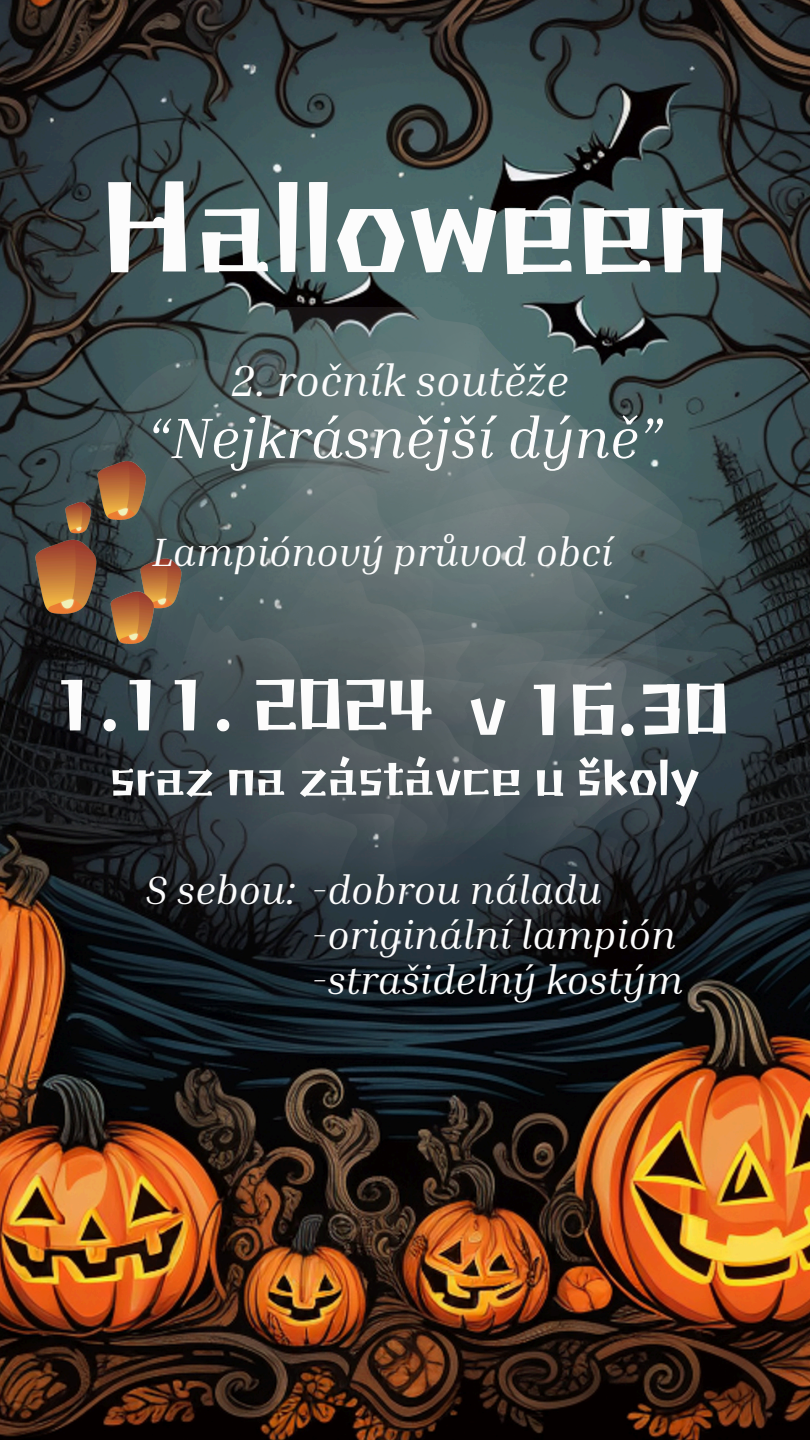
<style>
.page{position:relative;width:810px;height:1440px;background:#fff}
.page>*{position:absolute;margin:0;border:0;box-sizing:border-box;transform-origin:0 0}
.t1{font:135px "Canva Playful Bold Latin";color:#fcfcfc}
.t2{font:75.3px "Canva Playful Bold Latin";color:#fcfcfc}
.t3{font:italic 57.5px "Inria Serif";color:#fcfcfc}
.t4{font:53.3px "Canva Playful Bold Latin";color:#fcfcfc}
.t5{font:italic 44.5px "Inria Serif";color:#fcfcfc}
.t6{font:italic 40.5px "Inria Serif";color:#fcfcfc}
</style>
<div class="page">
<img style="left:0;top:0;width:810px;height:1440px">
<img style="left:81px;top:307px;width:704px;height:684px">
<img style="left:21px;top:456px;width:176px;height:193px">
<h2 class="t1" style="left:99px;top:159px;width:631px">Halloween</h2>
<h3 class="t5" style="left:231px;top:352px;width:339px">2. ročník soutěže</h3>
<h3 class="t3" style="left:147px;top:402px;width:518px">“Nejkrásnější dýně”</h3>
<p class="t6" style="left:152px;top:527px;width:462px">Lampiónový průvod obcí</p>
<p class="t2" style="left:53px;top:667px;width:382px">1.11. 2024</p>
<p class="t2" style="left:469px;top:671px;width:262px">v 16.30</p>
<p class="t4" style="left:110px;top:750px;width:591px">sraz na zástávce u školy</p>
<p class="t6" style="left:146px;top:865px;width:458px">S sebou: -dobrou náladu</p>
<h3 class="t6" style="left:311px;top:910px;width:367px">-originální lampión</h3>
<p class="t6" style="left:311px;top:955px;width:374px">-strašidelný kostým</p>
</div>
